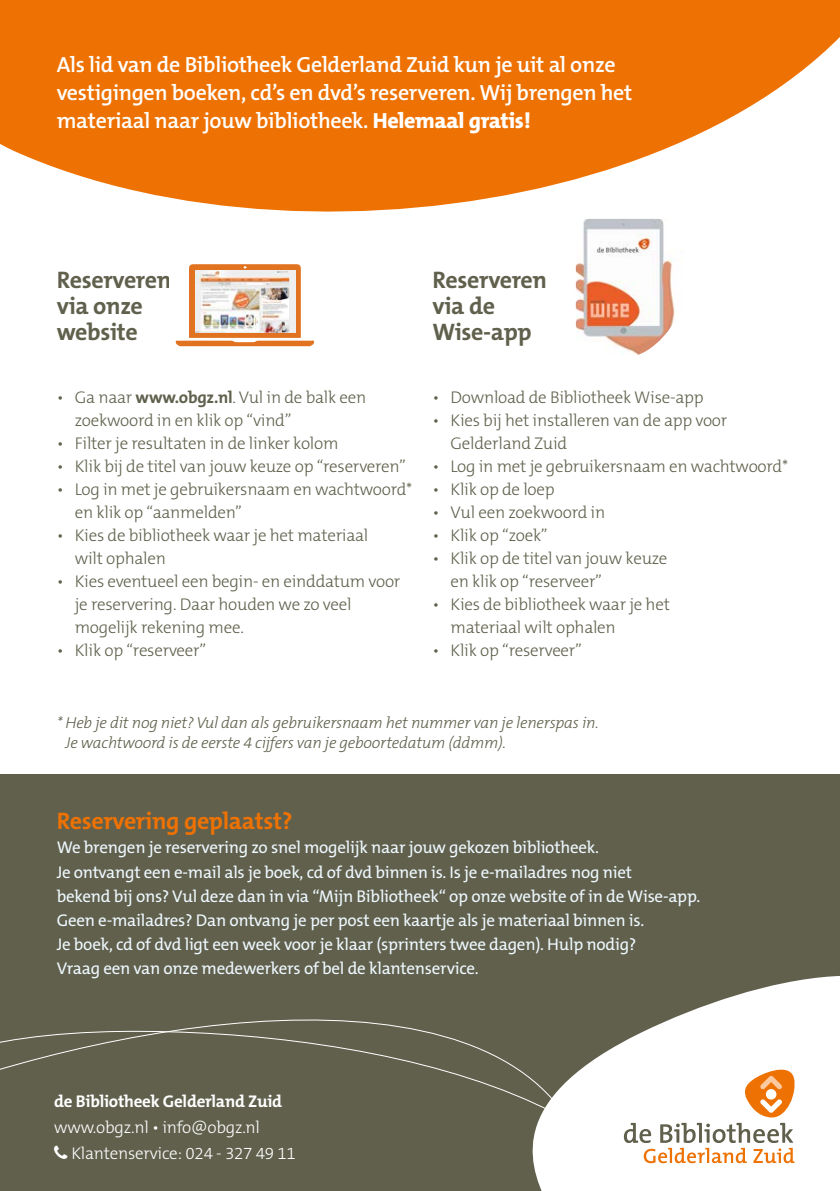
<style>
.page{position:relative;width:840px;height:1191px;background:#fff}
.page>*{position:absolute;margin:0;border:0;box-sizing:border-box;transform-origin:0 0}
.t1{font:700 24px/26px "The Mix B W7";letter-spacing:-.015em;color:#60604d}
.t2{font:700 24px "The Mix B W7";letter-spacing:-.015em;color:#ee7203}
.t3{font:600 22px/28px "The Mix B W6";letter-spacing:-.015em;color:#fff}
.t4{font:300 17px/23px "The Mix B W3";letter-spacing:-.015em;color:#60604d}
.t5{font:17px/24px "The Mix B W5 Plain";letter-spacing:-.015em;color:#eef8fe}
.t6{font:300 17px/26px "The Mix B W3";letter-spacing:-.015em;color:#fff}
.t7{font:700 17px "The Mix B W7";letter-spacing:-.015em;color:#fff}
.t8{font:italic 300 16px/20px "The Mix B W3";letter-spacing:-.015em;color:#60604d}
.s1{font-family:"The Mix B W8";font-weight:800}
.s2{font-family:"The Mix B W7";font-weight:700}
</style>
<div class="page">
<svg style="left:0;top:0;width:839px;height:212px;fill:#ee7203"></svg>
<div style="left:0;top:774px;width:839px;height:417px;background:#60604d"></div>
<svg style="left:0;top:1019px;width:510px;height:75px"></svg>
<svg style="left:510px;top:976px;width:329px;height:215px;fill:#fff"></svg>
<svg style="left:528px;top:162px;width:183px;height:50px"></svg>
<img style="left:575px;top:219px;width:100px;height:136px">
<svg style="left:175px;top:264px;width:139px;height:82px"></svg>
<img style="left:195px;top:271px;width:100px;height:61px">
<svg style="left:623px;top:1064px;width:173px;height:99px"></svg>
<p class="t3" style="left:57px;top:51px;width:576px">Als lid van de Bibliotheek Gelderland Zuid kun je uit al onze vestigingen boeken, cd’s en dvd’s reserveren. Wij brengen het materiaal naar jouw bibliotheek. <span class="s1">Helemaal gratis!</span></p>
<h1 class="t1" style="left:57px;top:267px;width:116px">Reserveren via onze website</h1>
<h1 class="t1" style="left:432px;top:267px;width:116px">Reserveren via de<br>Wise-app</h1>
<p class="t4" style="left:75px;top:386px;width:293px;text-indent:-18px">• Ga naar <span class="s2">www.obgz.nl</span>. Vul in de balk een zoekwoord in en klik op “vind”</p>
<p class="t4" style="left:57px;top:432px;width:283px">• Filter je resultaten in de linker kolom</p>
<p class="t4" style="left:57px;top:455px;width:350px">• Klik bij de titel van jouw keuze op “reserveren”</p>
<p class="t4" style="left:75px;top:478px;width:339px;text-indent:-18px">• Log in met je gebruikersnaam en wachtwoord* en klik op “aanmelden”</p>
<p class="t4" style="left:75px;top:524px;width:295px;text-indent:-18px">• Kies de bibliotheek waar je het materiaal wilt ophalen</p>
<p class="t4" style="left:75px;top:570px;width:327px;text-indent:-18px">• Kies eventueel een begin- en einddatum voor je reservering. Daar houden we zo veel mogelijk rekening mee.</p>
<p class="t4" style="left:57px;top:639px;width:151px">• Klik op “reserveer”</p>
<p class="t4" style="left:432px;top:386px;width:272px">• Download de Bibliotheek Wise-app</p>
<p class="t4" style="left:450px;top:409px;width:278px;text-indent:-18px">• Kies bij het installeren van de app voor<br>Gelderland Zuid</p>
<p class="t4" style="left:432px;top:455px;width:357px">• Log in met je gebruikersnaam en wachtwoord*</p>
<p class="t4" style="left:432px;top:478px;width:124px">• Klik op de loep</p>
<p class="t4" style="left:432px;top:501px;width:174px">• Vul een zoekwoord in</p>
<p class="t4" style="left:432px;top:524px;width:117px">• Klik op “zoek”</p>
<p class="t4" style="left:450px;top:547px;width:218px;text-indent:-18px">• Klik op de titel van jouw keuze en klik op “reserveer”</p>
<p class="t4" style="left:450px;top:593px;width:221px;text-indent:-18px">• Kies de bibliotheek waar je het materiaal wilt ophalen</p>
<p class="t4" style="left:432px;top:639px;width:151px">• Klik op “reserveer”</p>
<p class="t8" style="left:65px;top:713px;width:534px;text-indent:-9px">* Heb je dit nog niet? Vul dan als gebruikersnaam het nummer van je lenerspas in.<br>Je wachtwoord is de eerste 4 cijfers van je geboortedatum (ddmm).</p>
<h1 class="t2" style="left:57px;top:806px;width:237px">Reservering geplaatst?</h1>
<p class="t5" style="left:57px;top:836px;width:644px">We brengen je reservering zo snel mogelijk naar jouw gekozen bibliotheek.<br>Je ontvangt een e-mail als je boek, cd of dvd binnen is. Is je e-mailadres nog niet<br>bekend bij ons? Vul deze dan in via “Mijn Bibliotheek“ op onze website of in de Wise-app.<br>Geen e-mailadres? Dan ontvang je per post een kaartje als je materiaal binnen is.<br>Je boek, cd of dvd ligt een week voor je klaar (sprinters twee dagen). Hulp nodig?<br>Vraag een van onze medewerkers of bel de klantenservice.</p>
<p class="t7" style="left:54px;top:1090px;width:229px">de Bibliotheek Gelderland Zuid</p>
<p class="t6" style="left:71px;top:1114px;width:226px;text-indent:-17px">www.obgz.nl • info@obgz.nl<br>Klantenservice: 024 - 327 49 11</p>
</div>
